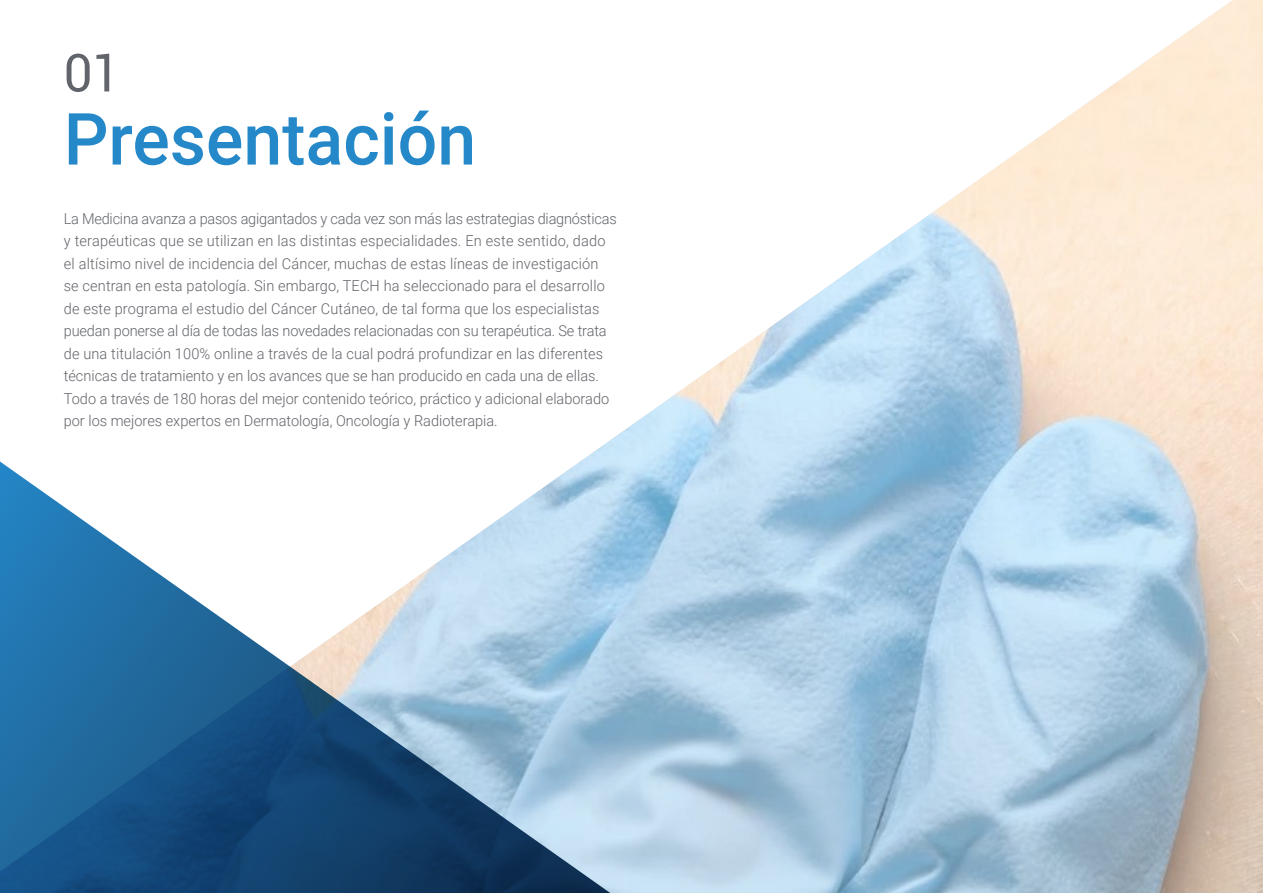
<style>
.page{position:relative;width:1263px;height:893px;background:#fff}
.page>*{position:absolute;margin:0;border:0;box-sizing:border-box;transform-origin:0 0}
.t1{font:500 72px "Roboto";color:#2488c9}
.t2{font:52.5px "Roboto";color:#61646a}
.t3{font:300 15px/22.5px "Roboto";color:#61646a}
</style>
<div class="page">
<img style="left:602px;top:0;width:661px;height:893px">
<svg style="left:0;top:446px;width:640px;height:447px"></svg>
<h2 class="t2" style="left:64px;top:36px;width:58px">01</h2>
<h1 class="t1" style="left:64px;top:89px;width:414px">Presentación</h1>
<p class="t3" style="left:64px;top:207px;width:554px">La Medicina avanza a pasos agigantados y cada vez son más las estrategias diagnósticas y terapéuticas que se utilizan en las distintas especialidades. En este sentido, dado el altísimo nivel de incidencia del Cáncer, muchas de estas líneas de investigación se centran en esta patología. Sin embargo, TECH ha seleccionado para el desarrollo de este programa el estudio del Cáncer Cutáneo, de tal forma que los especialistas puedan ponerse al día de todas las novedades relacionadas con su terapéutica. Se trata de una titulación 100% online a través de la cual podrá profundizar en las diferentes técnicas de tratamiento y en los avances que se han producido en cada una de ellas.<br>Todo a través de 180 horas del mejor contenido teórico, práctico y adicional elaborado por los mejores expertos en Dermatología, Oncología y Radioterapia.</p>
</div>
